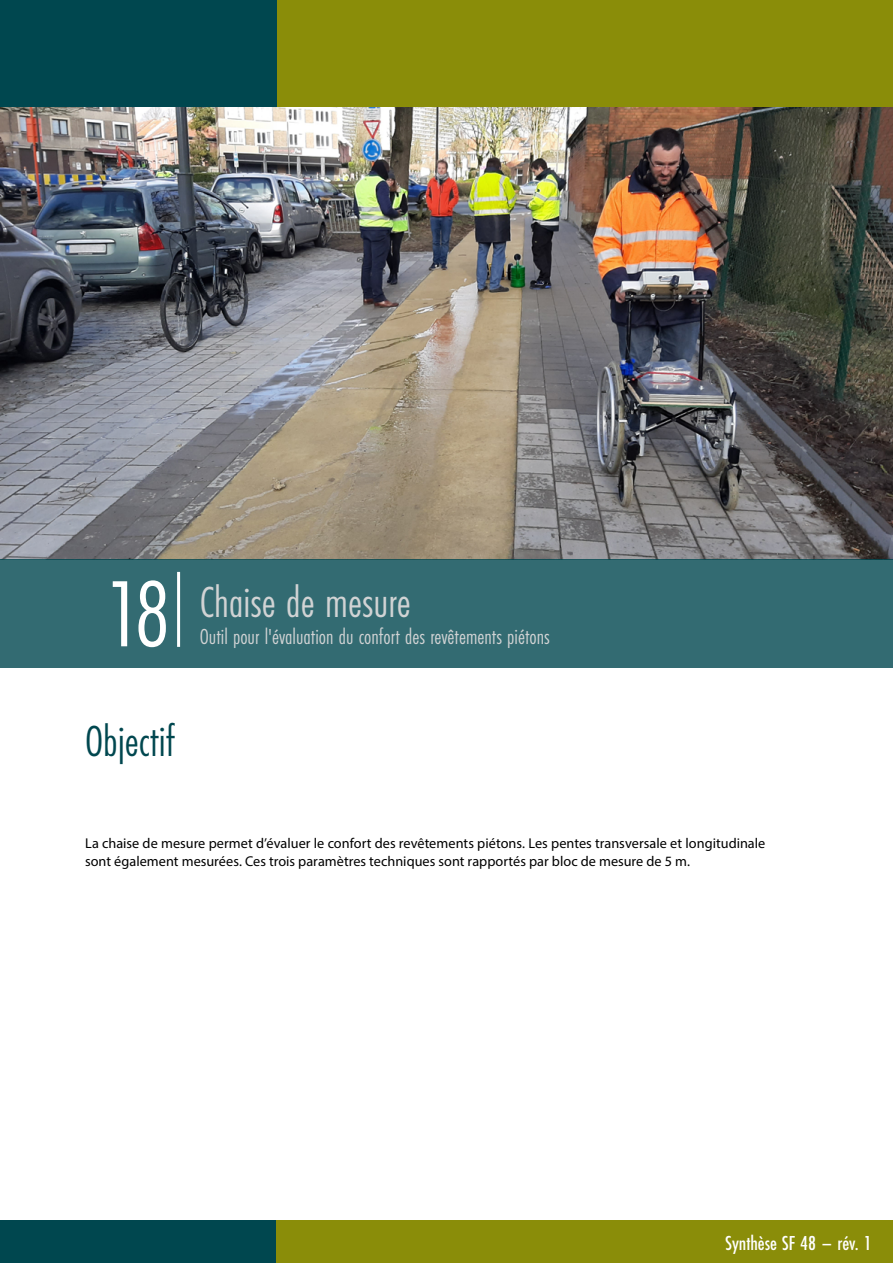
<style>
.page{position:relative;width:893px;height:1263px;background:#fff}
.page>*{position:absolute;margin:0;border:0;box-sizing:border-box;transform-origin:0 0}
.t1{font:97.5px "Futura PT Cond";color:#fff}
.t2{font:45px "Futura PT Cond";color:#d1d3d4}
.t3{font:45px "Futura PT Cond";color:#00474f}
.t4{font:22.5px "Futura PT Cond";color:#d1d3d4}
.t5{font:500 21px "Futura PT Cond";color:#fff}
.t6{font:14.25px/18px "Myriad Pro";color:#000}
</style>
<div class="page">
<div style="left:0;top:1220px;width:276px;height:43px;background:#00474f"></div>
<div style="left:276px;top:1220px;width:617px;height:43px;background:#8a8d09"></div>
<img style="left:0;top:106px;width:893px;height:454px">
<div style="left:276px;top:0;width:617px;height:106px;background:#8a8d09"></div>
<div style="left:0;top:0;width:276px;height:106px;background:#00474f"></div>
<div style="left:0;top:560px;width:893px;height:108px;background:#336b72"></div>
<hr style="left:177px;top:572px;width:3px;height:75px;background:#fff">
<h1 class="t1" style="left:105px;top:557px;width:66px">18</h1>
<h2 class="t2" style="left:200px;top:576px;width:213px">Chaise de mesure</h2>
<h3 class="t4" style="left:200px;top:624px;width:351px">Outil pour l'évaluation du confort des revêtements piétons</h3>
<h2 class="t3" style="left:85px;top:715px;width:92px">Objectif</h2>
<p class="t6" style="left:85px;top:834px;width:682px">La chaise de mesure permet d’évaluer le confort des revêtements piétons. Les pentes transversale et longitudinale sont également mesurées. Ces trois paramètres techniques sont rapportés par bloc de mesure de 5 m.</p>
<h3 class="t5" style="left:725px;top:1231px;width:148px">Synthèse SF 48 – rév. 1</h3>
</div>
